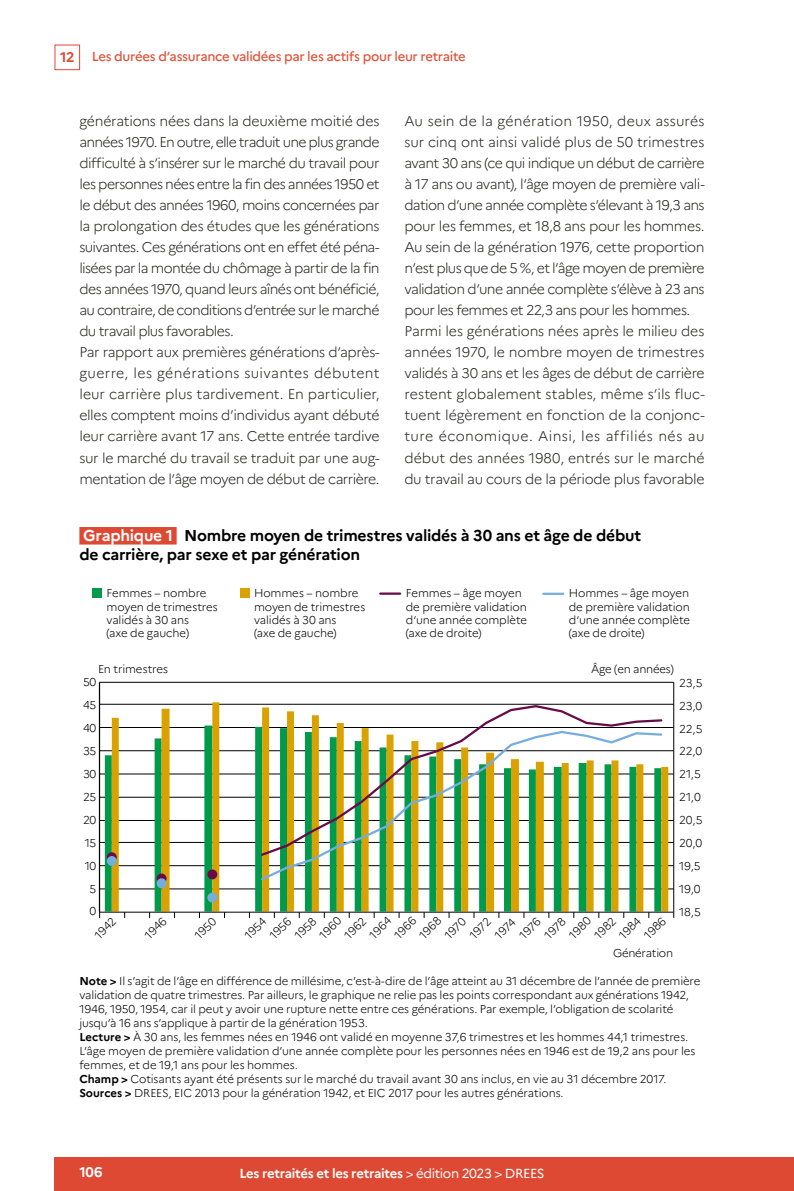
<style>
.page{position:relative;width:794px;height:1191px;background:#fff}
.page>*{position:absolute;margin:0;border:0;box-sizing:border-box;transform-origin:0 0}
.t1{font:700 15.75px/19.2px "Marianne";letter-spacing:-.015em;color:#000}
.t2{font:300 14px/21px "Marianne";letter-spacing:-.03em;color:#252523}
.t3{font:700 14px "Marianne";color:#fff}
.t4{font:500 13.12px "Marianne";letter-spacing:-.025em;color:#de543b}
.t5{font:700 13.12px "Marianne";letter-spacing:-.025em;color:#fff}
.t6{font:300 11.38px/13.1px "Marianne";letter-spacing:-.015em;color:#000}
.s1{font-weight:700;font-size:14px;color:#dd4932}
.s2{color:#fff}
.s3{font-weight:700}
.s4{font-weight:400}
</style>
<div class="page">
<div style="left:55px;top:45px;width:25px;height:25px;border:1px solid #dd4932"></div>
<div style="left:55px;top:1157px;width:739px;height:34px;background:#dd4932"></div>
<div style="left:79px;top:527px;width:98px;height:17px;background:#dd4932"></div>
<div style="left:92px;top:588px;width:10px;height:10px;background:#009a4c"></div>
<div style="left:239px;top:588px;width:10px;height:10px;background:#d9a200"></div>
<hr style="left:380px;top:592px;width:20px;height:3px;background:#670c48">
<hr style="left:543px;top:592px;width:20px;height:3px;background:#77addc">
<hr style="left:99px;top:888px;width:574px;height:1px;background:#000">
<hr style="left:99px;top:865px;width:574px;height:1px;background:#000">
<hr style="left:99px;top:842px;width:574px;height:1px;background:#000">
<hr style="left:99px;top:820px;width:574px;height:1px;background:#000">
<hr style="left:99px;top:797px;width:574px;height:1px;background:#000">
<hr style="left:99px;top:773px;width:574px;height:1px;background:#000">
<hr style="left:99px;top:750px;width:574px;height:1px;background:#000">
<hr style="left:99px;top:727px;width:574px;height:1px;background:#000">
<hr style="left:99px;top:704px;width:574px;height:1px;background:#000">
<hr style="left:99px;top:682px;width:574px;height:1px;background:#000">
<svg style="left:112px;top:702px;width:556px;height:209px"></svg>
<hr style="left:99px;top:682px;width:1px;height:230px;background:#000">
<hr style="left:673px;top:682px;width:1px;height:230px;background:#000">
<hr style="left:99px;top:911px;width:574px;height:1px;background:#000">
<svg style="left:259px;top:704px;width:404px;height:25px"></svg>
<svg style="left:259px;top:729px;width:404px;height:153px"></svg>
<div style="left:207px;top:869px;width:10px;height:10px;background:#670c48;border-radius:50%"></div>
<div style="left:157px;top:873px;width:9px;height:10px;background:#670c48;border-radius:50%"></div>
<div style="left:207px;top:892px;width:10px;height:10px;background:#77addc;border-radius:50%"></div>
<div style="left:157px;top:878px;width:9px;height:10px;background:#77addc;border-radius:50%"></div>
<svg style="left:107px;top:852px;width:10px;height:10px"></svg>
<div style="left:107px;top:856px;width:10px;height:10px;background:#77addc;border-radius:50%"></div>
<p class="t4" style="left:60px;top:49px;width:407px"><span class="s1">12</span> Les durées d’assurance validées par les actifs pour leur retraite</p>
<p class="t2" style="left:79px;top:111px;width:302px">générations nées dans la deuxième moitié des années 1970. En outre, elle traduit une plus grande difficulté à s’insérer sur le marché du travail pour les personnes nées entre la fin des années 1950 et le début des années 1960, moins concernées par la prolongation des études que les générations suivantes. Ces générations ont en effet été péna&shy;lisées par la montée du chômage à partir de la fin des années 1970, quand leurs aînés ont bénéficié, au contraire, de conditions d’entrée sur le marché du travail plus favorables.<br>Par rapport aux premières générations d’après&shy;guerre, les générations suivantes débutent leur carrière plus tardivement. En particulier, elles comptent moins d’individus ayant débuté leur carrière avant 17 ans. Cette entrée tardive sur le marché du travail se traduit par une aug&shy;mentation de l’âge moyen de début de carrière.</p>
<p class="t2" style="left:404px;top:111px;width:302px">Au sein de la génération 1950, deux assurés sur cinq ont ainsi validé plus de 50 trimestres avant 30 ans (ce qui indique un début de carrière à 17 ans ou avant), l’âge moyen de première vali&shy;dation d’une année complète s’élevant à 19,3 ans pour les femmes, et 18,8 ans pour les hommes.<br>Au sein de la génération 1976, cette proportion n’est plus que de 5 %, et l’âge moyen de première validation d’une année complète s’élève à 23 ans pour les femmes et 22,3 ans pour les hommes.<br>Parmi les générations nées après le milieu des années 1970, le nombre moyen de trimestres validés à 30 ans et les âges de début de carrière restent globalement stables, même s’ils fluc&shy;tuent légèrement en fonction de la conjonc&shy;ture économique. Ainsi, les affiliés nés au début des années 1980, entrés sur le marché du travail au cours de la période plus favorable</p>
<p class="t1" style="left:79px;top:526px;width:563px"><span class="s2">Graphique 1</span> Nombre moyen de trimestres validés à 30 ans et âge de début de carrière, par sexe et par génération</p>
<p class="t6" style="left:106px;top:587px;width:113px">Femmes – nombre moyen de trimestres validés à 30 ans<br>(axe de gauche)</p>
<p class="t6" style="left:254px;top:587px;width:113px">Hommes – nombre moyen de trimestres validés à 30 ans<br>(axe de gauche)</p>
<p class="t6" style="left:406px;top:587px;width:123px">Femmes – âge moyen de première validation d‘une année complète (axe de droite)</p>
<p class="t6" style="left:569px;top:587px;width:123px;text-align:justify">Hommes – âge moyen de première validation d‘une année complète (axe de droite)</p>
<p class="t6" style="left:98px;top:662px;width:72px">En trimestres</p>
<p class="t6" style="left:591px;top:662px;width:84px">Âge (en années)</p>
<p class="t6" style="left:83px;top:675px;width:15px">50</p>
<p class="t6" style="left:679px;top:676px;width:25px">23,5</p>
<p class="t6" style="left:83px;top:698px;width:15px">45</p>
<p class="t6" style="left:679px;top:699px;width:25px">23,0</p>
<p class="t6" style="left:83px;top:721px;width:15px">40</p>
<p class="t6" style="left:679px;top:722px;width:25px">22,5</p>
<p class="t6" style="left:83px;top:744px;width:15px">35</p>
<p class="t6" style="left:679px;top:745px;width:25px">22,0</p>
<p class="t6" style="left:83px;top:767px;width:15px">30</p>
<p class="t6" style="left:679px;top:768px;width:23px">21,5</p>
<p class="t6" style="left:83px;top:790px;width:15px">25</p>
<p class="t6" style="left:679px;top:790px;width:23px">21,0</p>
<p class="t6" style="left:83px;top:813px;width:15px">20</p>
<p class="t6" style="left:679px;top:813px;width:25px">20,5</p>
<p class="t6" style="left:85px;top:836px;width:13px">15</p>
<p class="t6" style="left:679px;top:836px;width:25px">20,0</p>
<p class="t6" style="left:85px;top:859px;width:13px">10</p>
<p class="t6" style="left:679px;top:859px;width:23px">19,5</p>
<p class="t6" style="left:90px;top:882px;width:8px">5</p>
<p class="t6" style="left:679px;top:882px;width:23px">19,0</p>
<p class="t6" style="left:90px;top:904px;width:8px">0</p>
<p class="t6" style="left:92px;top:932px;width:27px;rotate:-45deg">1942</p>
<p class="t6" style="left:142px;top:932px;width:27px;rotate:-45deg">1946</p>
<p class="t6" style="left:192px;top:932px;width:27px;rotate:-45deg">1950</p>
<p class="t6" style="left:242px;top:932px;width:27px;rotate:-45deg">1954</p>
<p class="t6" style="left:267px;top:932px;width:27px;rotate:-45deg">1956</p>
<p class="t6" style="left:292px;top:932px;width:27px;rotate:-45deg">1958</p>
<p class="t6" style="left:317px;top:932px;width:27px;rotate:-45deg">1960</p>
<p class="t6" style="left:342px;top:932px;width:27px;rotate:-45deg">1962</p>
<p class="t6" style="left:367px;top:932px;width:27px;rotate:-45deg">1964</p>
<p class="t6" style="left:391px;top:932px;width:27px;rotate:-45deg">1966</p>
<p class="t6" style="left:416px;top:932px;width:27px;rotate:-45deg">1968</p>
<p class="t6" style="left:442px;top:932px;width:26px;rotate:-45deg">1970</p>
<p class="t6" style="left:467px;top:932px;width:26px;rotate:-45deg">1972</p>
<p class="t6" style="left:492px;top:932px;width:26px;rotate:-45deg">1974</p>
<p class="t6" style="left:517px;top:932px;width:26px;rotate:-45deg">1976</p>
<p class="t6" style="left:542px;top:932px;width:26px;rotate:-45deg">1978</p>
<p class="t6" style="left:566px;top:932px;width:27px;rotate:-45deg">1980</p>
<p class="t6" style="left:591px;top:932px;width:27px;rotate:-45deg">1982</p>
<p class="t6" style="left:616px;top:932px;width:27px;rotate:-45deg">1984</p>
<p class="t6" style="left:641px;top:932px;width:27px;rotate:-45deg">1986</p>
<p class="t6" style="left:679px;top:905px;width:23px">18,5</p>
<p class="t6" style="left:613px;top:946px;width:62px">Génération</p>
<p class="t6" style="left:79px;top:973px;width:622px;line-height:14px"><span class="s3">Note &gt;</span> Il s’agit de l’âge en différence de millésime, c’est-à-dire de l’âge atteint au 31 décembre de l’année de première validation de quatre trimestres. Par ailleurs, le graphique ne relie pas les points correspondant aux générations 1942, 1946, 1950, 1954, car il peut y avoir une rupture nette entre ces générations. Par exemple, l’obligation de scolarité jusqu’à 16 ans s’applique à partir de la génération 1953.<br><span class="s3">Lecture &gt;</span> À 30 ans, les femmes nées en 1946 ont validé en moyenne 37,6 trimestres et les hommes 44,1 trimestres.<br>L’âge moyen de première validation d’une année complète pour les personnes nées en 1946 est de 19,2 ans pour les femmes, et de 19,1 ans pour les hommes.<br><span class="s3">Champ &gt;</span> Cotisants ayant été présents sur le marché du travail avant 30 ans inclus, en vie au 31 décembre 2017.<br><span class="s3">Sources &gt;</span> DREES, EIC 2013 pour la génération 1942, et EIC 2017 pour les autres générations.</p>
<p class="t3" style="left:79px;top:1163px;width:25px">106</p>
<p class="t5" style="left:239px;top:1165px;width:307px">Les retraités et les retraites <span class="s4">&gt; édition 2023 &gt; DREES</span></p>
</div>
